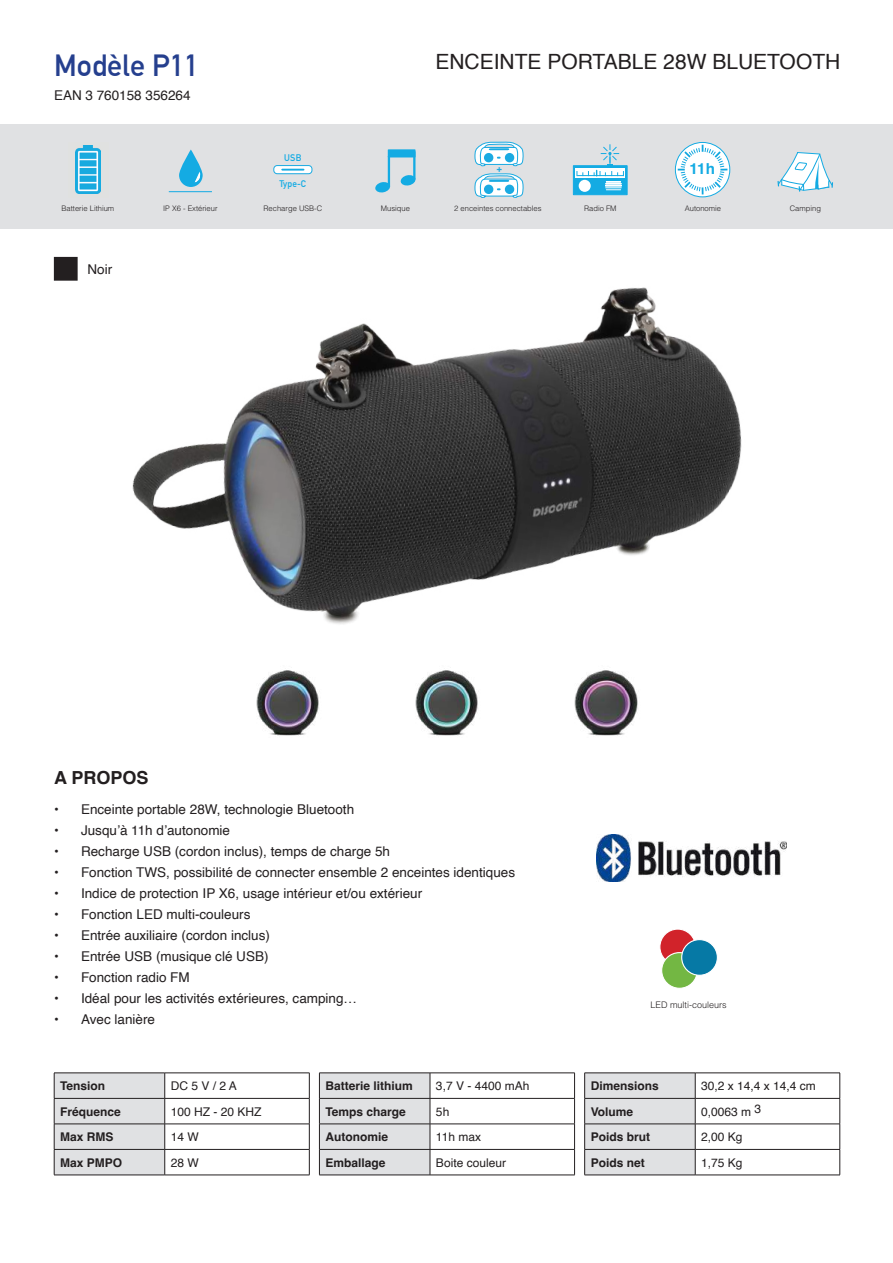
<style>
.page{position:relative;width:893px;height:1263px;background:#fff}
.page>*{position:absolute;margin:0;border:0;box-sizing:border-box;transform-origin:0 0}
.t1{font:700 30px "DIN Alternate";color:#253f8e}
.t2{font:21px "Helvetica";color:#231f20}
.t3{font:700 18px "Helvetica";color:#231f20}
.t4{font:700 15.15px "Helvetica";color:#14abe3}
.t5{font:13.5px/21px "Helvetica";color:#231f20}
.t6{font:700 12px "Helvetica";color:#231f20}
.t7{font:12px "Helvetica";color:#231f20}
.t8{font:700 9.75px "Century Gothic";color:#1aaae2}
.t9{font:700 9.45px "DIN Alternate";color:#14abe3}
.t10{font:300 9px "Helvetica";color:#231f20}
.t11{font:300 7.65px "Helvetica";color:#231f20}
</style>
<div class="page">
<div style="left:0;top:124px;width:893px;height:104px;background:#e0e1e3"></div>
<img style="left:75px;top:146px;width:26px;height:48px">
<svg style="left:777px;top:152px;width:56px;height:40px"></svg>
<svg style="left:375px;top:181px;width:16px;height:12px"></svg>
<hr style="left:388px;top:155px;width:2px;height:32px;background:#14abe3">
<svg style="left:400px;top:174px;width:16px;height:12px"></svg>
<hr style="left:413px;top:151px;width:2px;height:29px;background:#14abe3">
<div style="left:388px;top:149px;width:27px;height:8px;background:#14abe3"></div>
<svg style="left:274px;top:166px;width:38px;height:8px"></svg>
<div style="left:273px;top:165px;width:39px;height:9px;border:1px solid #1aaae2;border-radius:3px"></div>
<hr style="left:282px;top:169px;width:22px;height:2px;background:#17abe2">
<img style="left:132px;top:287px;width:610px;height:337px">
<svg style="left:676px;top:143px;width:53px;height:53px"></svg>
<hr style="left:54px;top:1072px;width:111px;height:1px;background:#231f20">
<hr style="left:165px;top:1098px;width:144px;height:1px;background:#231f20">
<hr style="left:165px;top:1124px;width:144px;height:1px;background:#231f20">
<hr style="left:165px;top:1149px;width:144px;height:1px;background:#231f20">
<svg style="left:309px;top:1073px;width:1px;height:102px"></svg>
<svg style="left:54px;top:1073px;width:111px;height:102px"></svg>
<hr style="left:54px;top:1175px;width:111px;height:1px;background:#231f20">
<hr style="left:165px;top:1072px;width:144px;height:1px;background:#231f20">
<hr style="left:165px;top:1175px;width:144px;height:1px;background:#231f20">
<hr style="left:319px;top:1072px;width:111px;height:1px;background:#231f20">
<hr style="left:430px;top:1098px;width:145px;height:1px;background:#231f20">
<hr style="left:430px;top:1124px;width:145px;height:1px;background:#231f20">
<hr style="left:430px;top:1149px;width:145px;height:1px;background:#231f20">
<svg style="left:574px;top:1073px;width:1px;height:102px"></svg>
<hr style="left:319px;top:1175px;width:111px;height:1px;background:#231f20">
<hr style="left:430px;top:1175px;width:145px;height:1px;background:#231f20">
<svg style="left:319px;top:1073px;width:112px;height:102px"></svg>
<hr style="left:430px;top:1072px;width:145px;height:1px;background:#231f20">
<hr style="left:695px;top:1072px;width:145px;height:1px;background:#231f20">
<hr style="left:695px;top:1098px;width:145px;height:1px;background:#231f20">
<hr style="left:695px;top:1124px;width:145px;height:1px;background:#231f20">
<hr style="left:695px;top:1149px;width:145px;height:1px;background:#231f20">
<svg style="left:584px;top:1073px;width:112px;height:102px"></svg>
<svg style="left:839px;top:1073px;width:1px;height:102px"></svg>
<hr style="left:584px;top:1175px;width:111px;height:1px;background:#231f20">
<hr style="left:695px;top:1175px;width:145px;height:1px;background:#231f20">
<hr style="left:584px;top:1072px;width:111px;height:1px;background:#231f20">
<div style="left:573px;top:165px;width:55px;height:30px;background:#14abe3;border:1px solid #14abe3"></div>
<svg style="left:579px;top:180px;width:12px;height:12px"></svg>
<svg style="left:576px;top:168px;width:49px;height:9px"></svg>
<svg style="left:577px;top:144px;width:47px;height:46px"></svg>
<div style="left:54px;top:257px;width:23px;height:23px;background:#231f20"></div>
<img style="left:256px;top:670px;width:63px;height:66px">
<img style="left:574px;top:670px;width:64px;height:66px">
<img style="left:415px;top:670px;width:63px;height:66px">
<svg style="left:474px;top:173px;width:49px;height:25px"></svg>
<svg style="left:474px;top:142px;width:49px;height:25px"></svg>
<div style="left:660px;top:929px;width:35px;height:36px;background:#d1232a;border-radius:50%"></div>
<div style="left:659px;top:928px;width:37px;height:37px;border:1px solid #fff;border-radius:50%"></div>
<div style="left:662px;top:952px;width:35px;height:36px;background:#73b743;border-radius:50%"></div>
<div style="left:661px;top:952px;width:37px;height:37px;border:1px solid #fff;border-radius:50%"></div>
<div style="left:682px;top:939px;width:35px;height:36px;background:#0679a5;border-radius:50%"></div>
<div style="left:681px;top:939px;width:37px;height:37px;border:1px solid #fff;border-radius:50%"></div>
<img style="left:597px;top:835px;width:190px;height:46px">
<hr style="left:169px;top:191px;width:43px;height:1px;background:#14abe3">
<svg style="left:179px;top:150px;width:24px;height:37px"></svg>
<svg style="left:194px;top:172px;width:7px;height:11px"></svg>
<h1 class="t1" style="left:54px;top:43px;width:146px">Modèle P11</h1>
<h2 class="t2" style="left:435px;top:45px;width:406px">ENCEINTE PORTABLE 28W BLUETOOTH</h2>
<p class="t5" style="left:54px;top:86px;width:138px">EAN 3 760158 356264</p>
<p class="t9" style="left:284px;top:150px;width:19px">USB</p>
<p class="t9" style="left:280px;top:176px;width:28px">Type-C</p>
<p class="t8" style="left:496px;top:163px;width:7px">+</p>
<p class="t4" style="left:690px;top:159px;width:27px">11h</p>
<p class="t11" style="left:62px;top:202px;width:54px">Batterie Lithium</p>
<p class="t11" style="left:264px;top:202px;width:60px">Recharge USB-C</p>
<p class="t11" style="left:381px;top:202px;width:31px">Musique</p>
<p class="t11" style="left:790px;top:202px;width:33px">Camping</p>
<p class="t11" style="left:163px;top:202px;width:56px">IP X6 - Extérieur</p>
<p class="t11" style="left:454px;top:202px;width:89px">2 enceintes connectables</p>
<p class="t11" style="left:584px;top:202px;width:34px">Radio FM</p>
<p class="t11" style="left:685px;top:202px;width:38px">Autonomie</p>
<p class="t5" style="left:88px;top:259px;width:26px">Noir</p>
<h3 class="t3" style="left:54px;top:766px;width:96px">A PROPOS</h3>
<p class="t5" style="left:54px;top:799px;width:302px">• Enceinte portable 28W, technologie Bluetooth</p>
<p class="t5" style="left:54px;top:820px;width:178px">• Jusqu’à 11h d’autonomie</p>
<p class="t5" style="left:54px;top:841px;width:338px">• Recharge USB (cordon inclus), temps de charge 5h</p>
<p class="t5" style="left:54px;top:862px;width:463px">• Fonction TWS, possibilité de connecter ensemble 2 enceintes identiques</p>
<p class="t5" style="left:54px;top:883px;width:370px">• Indice de protection IP X6, usage intérieur et/ou extérieur •  Fonction LED multi-couleurs</p>
<p class="t5" style="left:54px;top:925px;width:218px">• Entrée auxiliaire (cordon inclus)</p>
<p class="t5" style="left:54px;top:946px;width:216px">• Entrée USB (musique clé USB)</p>
<p class="t5" style="left:54px;top:967px;width:137px">• Fonction radio FM</p>
<p class="t5" style="left:54px;top:988px;width:305px">• Idéal pour les activités extérieures, camping…</p>
<p class="t5" style="left:54px;top:1009px;width:103px">• Avec lanière</p>
<p class="t6" style="left:60px;top:1078px;width:47px">Tension</p>
<p class="t7" style="left:171px;top:1077px;width:68px">DC 5 V / 2 A</p>
<p class="t6" style="left:60px;top:1104px;width:62px">Fréquence</p>
<p class="t7" style="left:171px;top:1102px;width:92px">100 HZ - 20 KHZ</p>
<p class="t6" style="left:60px;top:1129px;width:55px">Max RMS</p>
<p class="t7" style="left:171px;top:1128px;width:30px">14 W</p>
<p class="t6" style="left:60px;top:1155px;width:64px">Max PMPO</p>
<p class="t7" style="left:171px;top:1153px;width:30px">28 W</p>
<p class="t6" style="left:325px;top:1078px;width:89px">Batterie lithium</p>
<p class="t7" style="left:436px;top:1077px;width:95px">3,7 V - 4400 mAh</p>
<p class="t6" style="left:325px;top:1104px;width:82px">Temps charge</p>
<p class="t7" style="left:436px;top:1102px;width:15px">5h</p>
<p class="t6" style="left:325px;top:1129px;width:64px">Autonomie</p>
<p class="t7" style="left:436px;top:1128px;width:47px">11h max</p>
<p class="t6" style="left:325px;top:1155px;width:62px">Emballage</p>
<p class="t7" style="left:436px;top:1153px;width:72px">Boite couleur</p>
<p class="t10" style="left:651px;top:997px;width:78px">LED multi-couleurs</p>
<p class="t6" style="left:591px;top:1078px;width:70px">Dimensions</p>
<p class="t7" style="left:701px;top:1077px;width:116px">30,2 x 14,4 x 14,4 cm</p>
<p class="t6" style="left:591px;top:1104px;width:44px">Volume</p>
<p class="t7" style="left:701px;top:1102px;width:62px">0,0063 m 3</p>
<p class="t6" style="left:591px;top:1129px;width:61px">Poids brut</p>
<p class="t7" style="left:701px;top:1128px;width:43px">2,00 Kg</p>
<p class="t6" style="left:591px;top:1155px;width:56px">Poids net</p>
<p class="t7" style="left:701px;top:1153px;width:43px">1,75 Kg</p>
</div>
